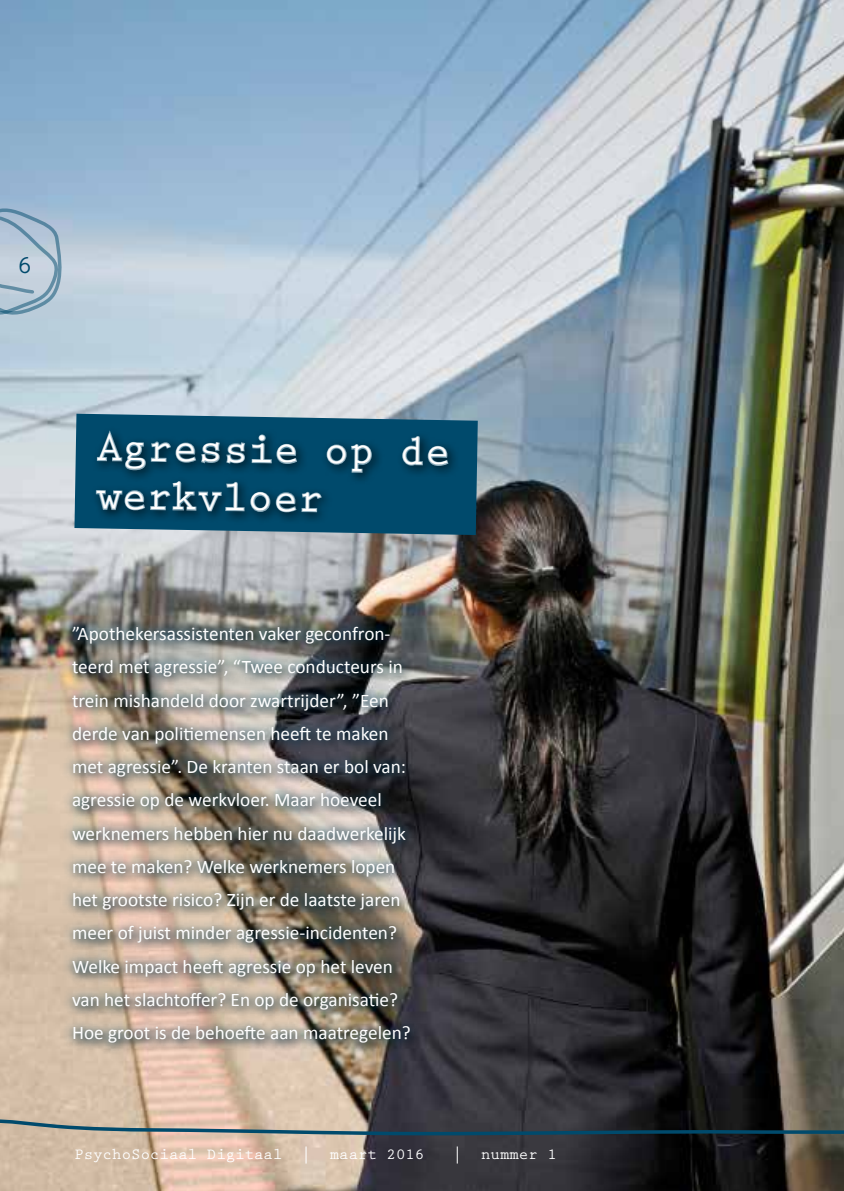
<style>
.page{position:relative;width:844px;height:1191px;background:#fff}
.page>*{position:absolute;margin:0;border:0;box-sizing:border-box;transform-origin:0 0}
.t1{font:700 42px/48.5px "Prestige Elite Std";color:#fff}
.t2{font:700 26.25px "Prestige Elite Std";color:#004a6c}
.t3{font:19.25px/33.2px "Calibri";color:#fff}
.t4{font:700 15.75px "Prestige Elite Std";color:#fff}
</style>
<div class="page">
<img style="left:0;top:0;width:843px;height:1191px">
<svg style="left:0;top:1102px;width:843px;height:35px;background:#6d6a66"></svg>
<svg style="left:0;top:205px;width:63px;height:110px;background:#a8becf"></svg>
<svg style="left:74px;top:414px;width:403px;height:121px;background:#467992"></svg>
<svg style="left:91px;top:419px;width:535px;height:116px;background:#2c5e76"></svg>
<img style="left:62px;top:616px;width:358px;height:437px">
<h2 class="t2" style="left:17px;top:251px;width:17px">6</h2>
<h2 class="t2" style="left:17px;top:255px;width:17px">6</h2>
<h1 class="t1" style="left:98px;top:423px;width:354px;rotate:1deg">Agressie op de werkvloer</h1>
<p class="t3" style="left:72px;top:617px;width:340px">”Apothekersassistenten vaker geconfron&shy;teerd met agressie”, “Twee conducteurs in trein mishandeld door zwartrijder”, ”Een derde van politiemensen heeft te maken met agressie”. De kranten staan er bol van: agressie op de werkvloer. Maar hoeveel werknemers hebben hier nu daadwerkelijk mee te maken? Welke werknemers lopen het grootste risico? Zijn er de laatste jaren meer of juist minder agressie-incidenten?<br>Welke impact heeft agressie op het leven van het slachtoffer? En op de organisatie?<br>Hoe groot is de behoefte aan maatregelen?</p>
<p class="t4" style="left:74px;top:1145px;width:351px">PsychoSociaal Digitaal | maart 2016</p>
<p class="t4" style="left:452px;top:1145px;width:105px">| nummer 1</p>
</div>
